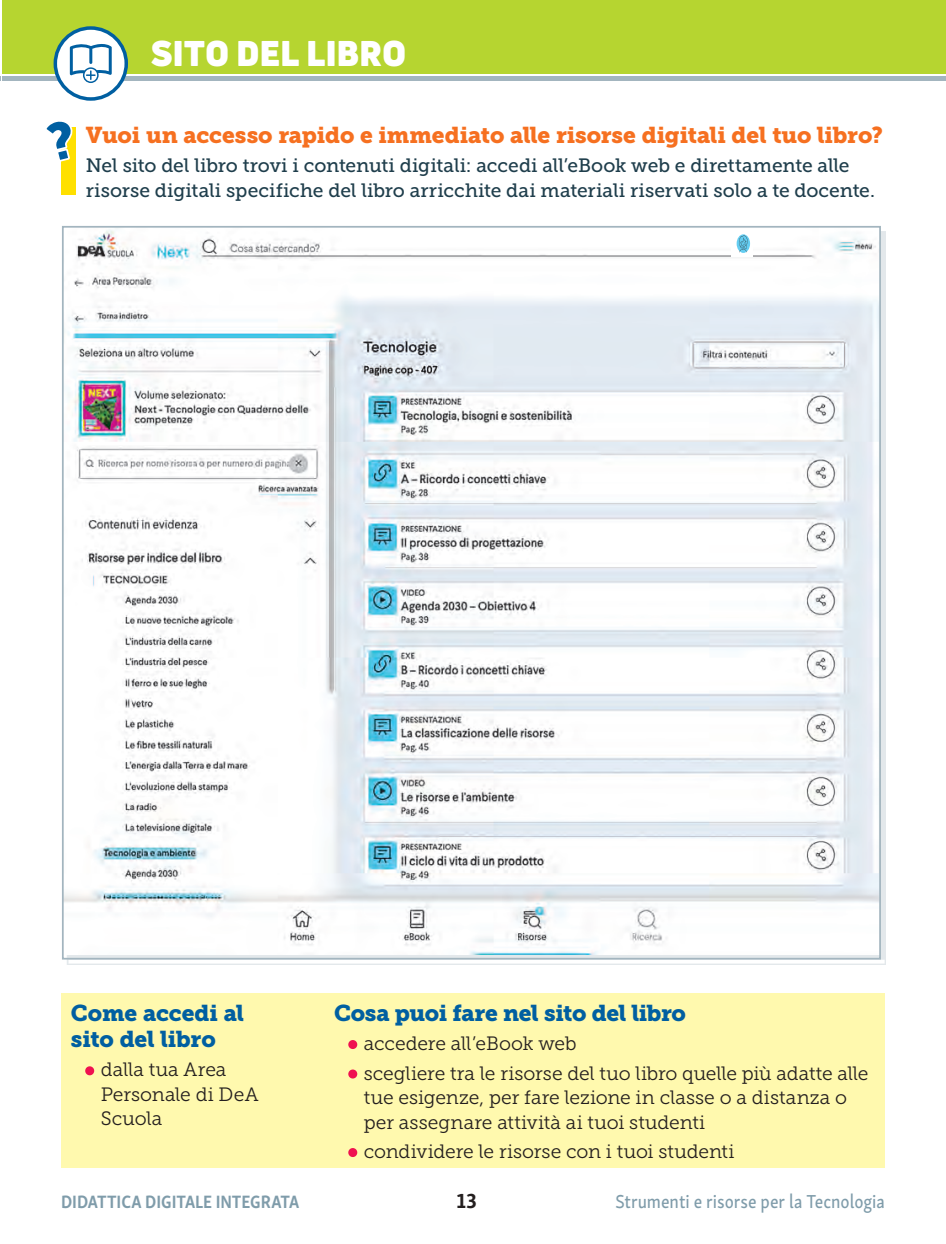
<style>
.page{position:relative;width:946px;height:1244px;background:#fff}
.page>*{position:absolute;margin:0;border:0;box-sizing:border-box;transform-origin:0 0}
.t1{font:900 35px "Uni Neue";letter-spacing:-.005em;color:#fff}
.t2{font:22.75px "Museo Slab 900";letter-spacing:-.005em;color:#f67020}
.t3{font:22.75px/26.2px "Museo Slab 900";letter-spacing:-.01em;color:#005fa1}
.t4{font:700 21px "Skolar Sans Pro";color:#241f1f}
.t5{font:19.25px/24.5px "Museo Slab 300";letter-spacing:-.005em;color:#241f1f}
.t6{font:19.25px/24.5px "Museo Slab 500";letter-spacing:-.005em;color:#1f3e4c}
.t7{font:500 19.25px "Skolar Sans Pro";color:#7f9caa;scale:.9 1}
.t8{font:700 18.38px "Skolar Sans Pro";letter-spacing:-.005em;color:#7f9caa;scale:.9 1}
.s1{color:#ef1150}
</style>
<div class="page">
<div style="left:2px;top:0;width:943px;height:73px;background:#b6d530"></div>
<div style="left:2px;top:76px;width:943px;height:5px;background:#a3b5bf"></div>
<svg style="left:55px;top:28px;width:71px;height:71px;fill:#fff"></svg>
<div style="left:54px;top:26px;width:74px;height:75px;border:4px solid #005fa1;border-radius:50%"></div>
<svg style="left:70px;top:41px;width:42px;height:42px;background:#b9d3e5"></svg>
<img style="left:65px;top:229px;width:812px;height:724px">
<div style="left:731px;top:231px;width:22px;height:25px;background:#fff"></div>
<svg style="left:736px;top:234px;width:14px;height:19px"></svg>
<svg style="left:739px;top:235px;width:8px;height:17px"></svg>
<div style="left:61px;top:128px;width:15px;height:67px;background:#ffe000"></div>
<svg style="left:46px;top:121px;width:26px;height:41px"></svg>
<div style="left:61px;top:993px;width:823px;height:174px;background:#fff9ae"></div>
<div style="left:85px;top:1065px;width:9px;height:10px;border:4px solid #ef1150;border-radius:50%"></div>
<div style="left:348px;top:1039px;width:9px;height:9px;border:4px solid #ef1150;border-radius:50%"></div>
<div style="left:348px;top:1069px;width:9px;height:9px;border:4px solid #ef1150;border-radius:50%"></div>
<div style="left:348px;top:1147px;width:9px;height:9px;border:4px solid #ef1150;border-radius:50%"></div>
<h1 class="t1" style="left:150px;top:29px;width:257px">SITO DEL LIBRO</h1>
<p class="t2" style="left:86px;top:121px;width:798px">Vuoi un accesso rapido e immediato alle risorse digitali del tuo libro?</p>
<p class="t6" style="left:86px;top:153px;width:790px">Nel sito del libro trovi i contenuti digitali: accedi all’eBook web e direttamente alle risorse digitali specifiche del libro arricchite dai materiali riservati solo a te docente.</p>
<p class="t3" style="left:71px;top:999px;width:175px">Come accedi al sito del libro</p>
<p class="t5" style="left:101px;top:1057px;width:159px;text-indent:-15px"><span class="s1">•</span> dalla tua Area<br>Personale di DeA<br>Scuola</p>
<p class="t3" style="left:334px;top:999px;width:353px">Cosa puoi fare nel sito del libro</p>
<p class="t5" style="left:349px;top:1031px;width:229px"><span class="s1">•</span> accedere all’eBook web</p>
<p class="t5" style="left:364px;top:1060px;width:506px;text-indent:-15px"><span class="s1">•</span> scegliere tra le risorse del tuo libro quelle più adatte alle tue esigenze, per fare lezione in classe o a distanza o per assegnare attività ai tuoi studenti</p>
<p class="t5" style="left:349px;top:1139px;width:387px"><span class="s1">•</span> condividere le risorse con i tuoi studenti</p>
<p class="t8" style="left:61px;top:1186px;width:266px">DIDATTICA DIGITALE INTEGRATA</p>
<p class="t4" style="left:456px;top:1183px;width:22px">13</p>
<p class="t7" style="left:615px;top:1186px;width:301px">Strumenti e risorse per la Tecnologia</p>
</div>
